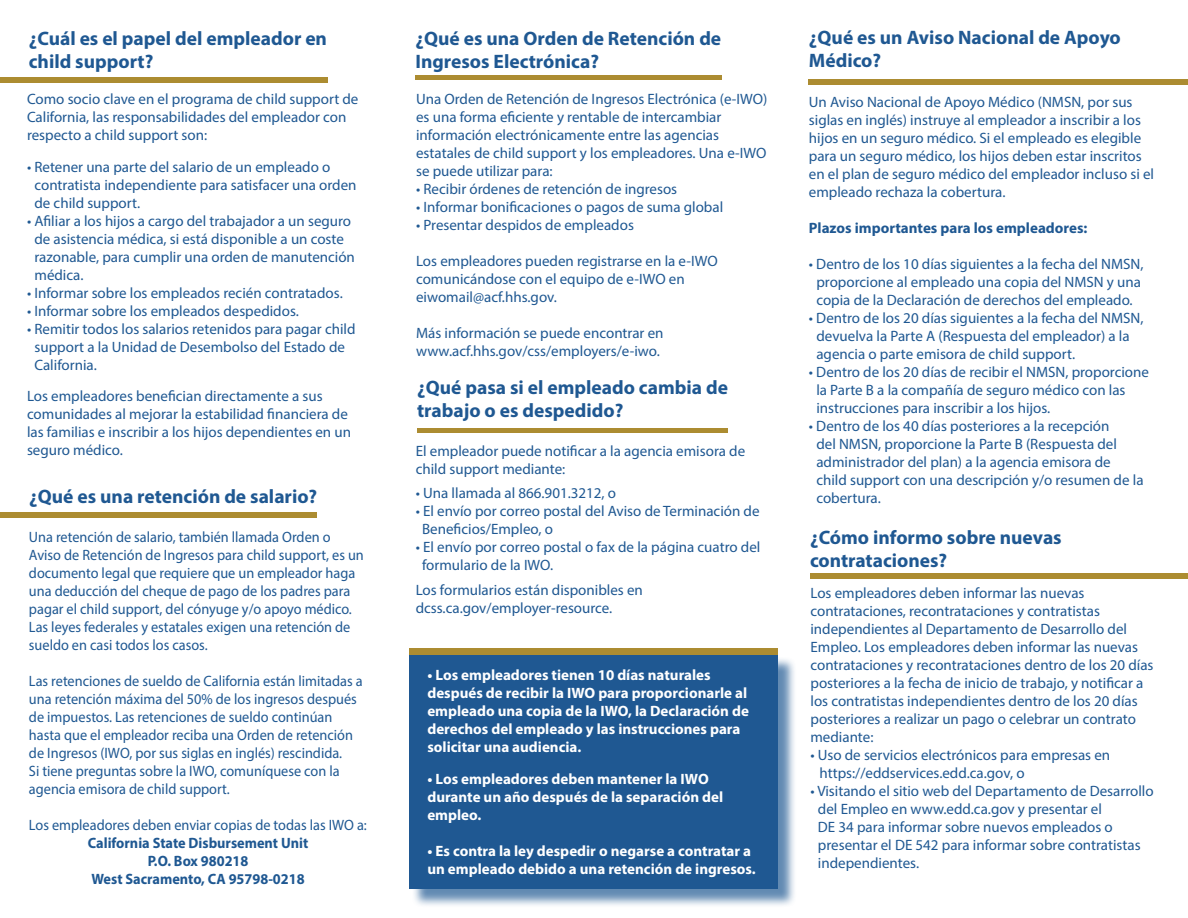
<style>
.page{position:relative;width:1188px;height:918px;background:#fff}
.page>*{position:absolute;margin:0;border:0;box-sizing:border-box;transform-origin:0 0}
.t1{font:700 19.5px/22.5px "Myriad Pro";color:#1f5892}
.t2{font:15px/18px "Myriad Pro";color:#1f5892}
.t3{font:15px/18px "Myriad Pro";color:#1f5892;scale:.95 1}
.t4{font:700 15px/18px "Myriad Pro";color:#fff}
.t5{font:700 15px "Myriad Pro";color:#1f5892;scale:.95 1}
.t6{font:700 15px "Myriad Pro";color:#1f5892}
</style>
<div class="page">
<div style="left:0;top:77px;width:328px;height:5px;background:#ac8c31"></div>
<div style="left:411px;top:657px;width:385px;height:250px;background:#1f5892;opacity:.7"></div>
<div style="left:409px;top:654px;width:369px;height:235px;background:#1f5892"></div>
<div style="left:809px;top:80px;width:379px;height:5px;background:#ac8c31"></div>
<div style="left:810px;top:574px;width:378px;height:5px;background:#ac8c31"></div>
<div style="left:409px;top:648px;width:369px;height:7px;background:#ac8c31"></div>
<div style="left:0;top:513px;width:317px;height:5px;background:#ac8c31"></div>
<div style="left:416px;top:75px;width:306px;height:5px;background:#ac8c31"></div>
<div style="left:417px;top:428px;width:311px;height:5px;background:#ac8c31"></div>
<p class="t1" style="left:29px;top:27px;width:300px">¿Cuál es el papel del empleador en child support?</p>
<p class="t2" style="left:27px;top:90px;width:333px">Como socio clave en el programa de child support de<br>California, las responsabilidades del empleador con respecto a child support son:</p>
<p class="t2" style="left:34px;top:157px;width:324px;text-indent:-8px">• Retener una parte del salario de un empleado o contratista independiente para satisfacer una orden de child support.</p>
<p class="t2" style="left:34px;top:211px;width:322px;text-indent:-7px">• Afiliar a los hijos a cargo del trabajador a un seguro de asistencia médica, si está disponible a un coste razonable, para cumplir una orden de manutención médica.</p>
<p class="t2" style="left:27px;top:283px;width:317px">• Informar sobre los empleados recién contratados.</p>
<p class="t2" style="left:27px;top:301px;width:273px">• Informar sobre los empleados despedidos.</p>
<p class="t2" style="left:34px;top:319px;width:323px;text-indent:-7px">• Remitir todos los salarios retenidos para pagar child support a la Unidad de Desembolso del Estado de<br>California.</p>
<p class="t2" style="left:27px;top:387px;width:326px">Los empleadores benefician directamente a sus comunidades al mejorar la estabilidad financiera de las familias e inscribir a los hijos dependientes en un seguro médico.</p>
<p class="t1" style="left:29px;top:485px;width:290px">¿Qué es una retención de salario?</p>
<p class="t3" style="left:29px;top:528px;width:354px">Una retención de salario, también llamada Orden o Aviso de Retención de Ingresos para child support, es un documento legal que requiere que un empleador haga una deducción del cheque de pago de los padres para pagar el child support, del cónyuge y/o apoyo médico.<br>Las leyes federales y estatales exigen una retención de sueldo en casi todos los casos.</p>
<p class="t3" style="left:29px;top:672px;width:353px">Las retenciones de sueldo de California están limitadas a una retención máxima del 50% de los ingresos después de impuestos. Las retenciones de sueldo continúan hasta que el empleador reciba una Orden de retención de Ingresos (IWO, por sus siglas en inglés) rescindida.<br>Si tiene preguntas sobre la IWO, comuníquese con la agencia emisora de child support.</p>
<p class="t3" style="left:29px;top:816px;width:357px">Los empleadores deben enviar copias de todas las IWO a:</p>
<p class="t5" style="left:88px;top:833px;width:234px">California State Disbursement Unit</p>
<p class="t5" style="left:148px;top:851px;width:108px">P.O. Box 980218</p>
<p class="t5" style="left:92px;top:869px;width:226px">West Sacramento, CA 95798-0218</p>
<p class="t1" style="left:415px;top:27px;width:307px">¿Qué es una Orden de Retención de<br>Ingresos Electrónica?</p>
<p class="t2" style="left:416px;top:90px;width:353px">Una Orden de Retención de Ingresos Electrónica (e-IWO) es una forma eficiente y rentable de intercambiar información electrónicamente entre las agencias estatales de child support y los empleadores. Una e-IWO se puede utilizar para:</p>
<p class="t2" style="left:416px;top:180px;width:263px">• Recibir órdenes de retención de ingresos</p>
<p class="t2" style="left:416px;top:198px;width:309px">• Informar bonificaciones o pagos de suma global</p>
<p class="t2" style="left:416px;top:216px;width:219px">• Presentar despidos de empleados</p>
<p class="t2" style="left:416px;top:252px;width:303px">Los empleadores pueden registrarse en la e-IWO comunicándose con el equipo de e-IWO en</p>
<p class="t2" style="left:416px;top:288px;width:142px">eiwomail@acf.hhs.gov.</p>
<p class="t2" style="left:416px;top:324px;width:249px">Más información se puede encontrar en</p>
<p class="t2" style="left:416px;top:342px;width:245px">www.acf.hhs.gov/css/employers/e-iwo.</p>
<p class="t1" style="left:417px;top:376px;width:312px">¿Qué pasa si el empleado cambia de trabajo o es despedido?</p>
<p class="t2" style="left:416px;top:441px;width:331px">El empleador puede notificar a la agencia emisora de child support mediante:</p>
<p class="t2" style="left:416px;top:484px;width:202px">• Una llamada al 866.901.3212, o</p>
<p class="t2" style="left:422px;top:502px;width:339px;text-indent:-6px">• El envío por correo postal del Aviso de Terminación de<br>Beneficios/Empleo, o</p>
<p class="t2" style="left:422px;top:538px;width:340px;text-indent:-6px">• El envío por correo postal o fax de la página cuatro del formulario de la IWO.</p>
<p class="t2" style="left:416px;top:581px;width:229px">Los formularios están disponibles en</p>
<p class="t2" style="left:416px;top:599px;width:198px">dcss.ca.gov/employer-resource.</p>
<p class="t4" style="left:427px;top:666px;width:323px">• Los empleadores tienen 10 días naturales después de recibir la IWO para proporcionarle al empleado una copia de la IWO, la Declaración de derechos del empleado y las instrucciones para solicitar una audiencia.</p>
<p class="t4" style="left:427px;top:769px;width:297px">• Los empleadores deben mantener la IWO durante un año después de la separación del empleo.</p>
<p class="t4" style="left:427px;top:841px;width:330px">• Es contra la ley despedir o negarse a contratar a un empleado debido a una retención de ingresos.</p>
<p class="t1" style="left:809px;top:26px;width:313px">¿Qué es un Aviso Nacional de Apoyo<br>Médico?</p>
<p class="t2" style="left:809px;top:93px;width:347px">Un Aviso Nacional de Apoyo Médico (NMSN, por sus siglas en inglés) instruye al empleador a inscribir a los hijos en un seguro médico. Si el empleado es elegible para un seguro médico, los hijos deben estar inscritos en el plan de seguro médico del empleador incluso si el empleado rechaza la cobertura.</p>
<p class="t6" style="left:809px;top:219px;width:280px">Plazos importantes para los empleadores:</p>
<p class="t2" style="left:809px;top:255px;width:336px;text-align:center">• Dentro de los 10 días siguientes a la fecha del NMSN, proporcione al empleado una copia del NMSN y una copia de la Declaración de derechos del empleado.</p>
<p class="t2" style="left:816px;top:309px;width:329px;text-indent:-8px">• Dentro de los 20 días siguientes a la fecha del NMSN, devuelva la Parte A (Respuesta del empleador) a la agencia o parte emisora de child support.</p>
<p class="t2" style="left:816px;top:363px;width:334px;text-indent:-7px">• Dentro de los 20 días de recibir el NMSN, proporcione la Parte B a la compañía de seguro médico con las instrucciones para inscribir a los hijos.</p>
<p class="t2" style="left:816px;top:417px;width:329px;text-indent:-7px">• Dentro de los 40 días posteriores a la recepción<br>del NMSN, proporcione la Parte B (Respuesta del administrador del plan) a la agencia emisora de child support con una descripción y/o resumen de la cobertura.</p>
<p class="t1" style="left:810px;top:526px;width:253px">¿Cómo informo sobre nuevas contrataciones?</p>
<p class="t2" style="left:810px;top:584px;width:345px">Los empleadores deben informar las nuevas contrataciones, recontrataciones y contratistas independientes al Departamento de Desarrollo del Empleo. Los empleadores deben informar las nuevas contrataciones y recontrataciones dentro de los 20 días posteriores a la fecha de inicio de trabajo, y notificar a los contratistas independientes dentro de los 20 días posteriores a realizar un pago o celebrar un contrato mediante:</p>
<p class="t2" style="left:819px;top:746px;width:292px;text-indent:-9px">• Uso de servicios electrónicos para empresas en https://eddservices.edd.ca.gov, o</p>
<p class="t2" style="left:818px;top:782px;width:337px;text-indent:-8px">• Visitando el sitio web del Departamento de Desarrollo del Empleo en www.edd.ca.gov y presentar el<br>DE 34 para informar sobre nuevos empleados o presentar el DE 542 para informar sobre contratistas independientes.</p>
</div>
